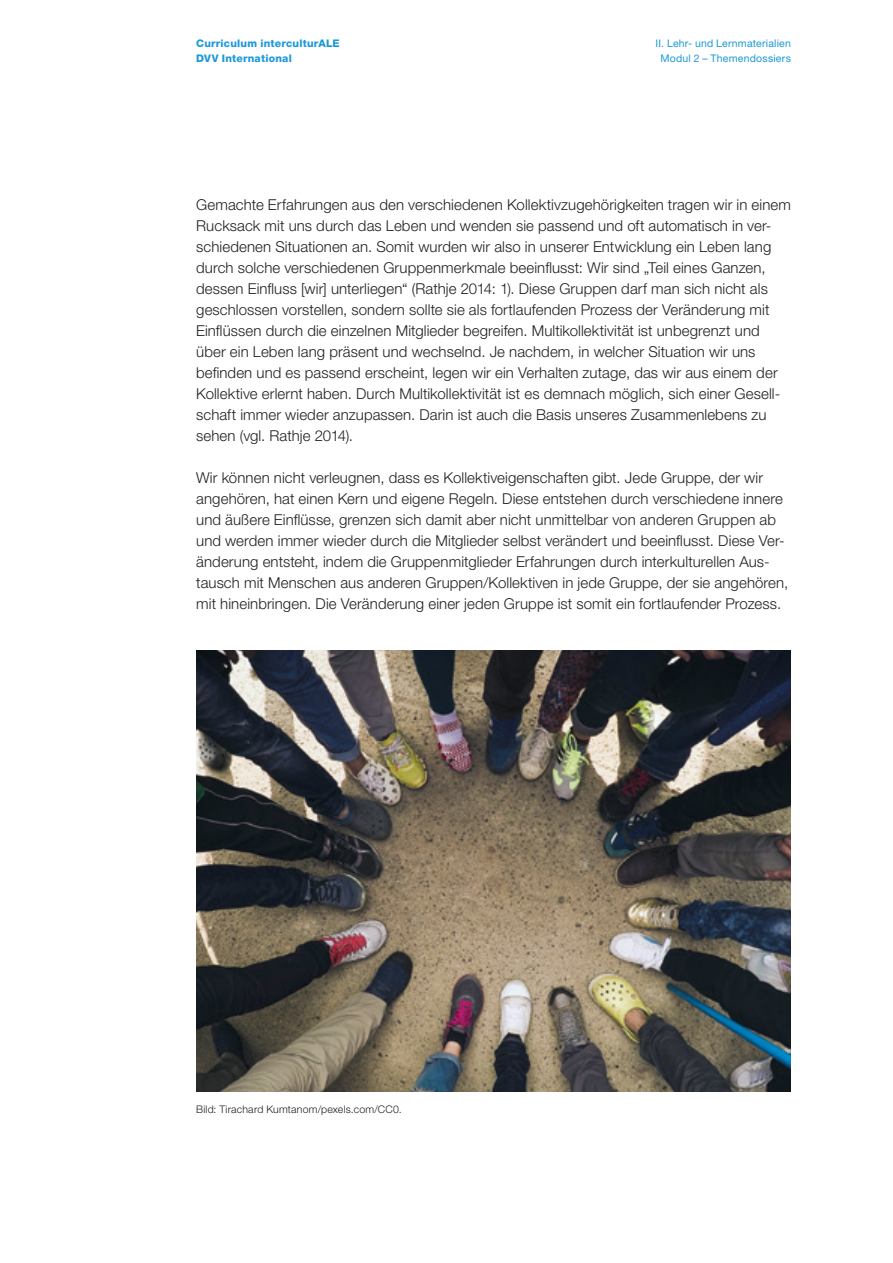
<style>
.page{position:relative;width:893px;height:1263px;background:#fff}
.page>*{position:absolute;margin:0;border:0;box-sizing:border-box;transform-origin:0 0}
.t1{font:300 15px/21px "Helvetica Neue LT Std";letter-spacing:.005em;color:#231f20}
.t2{font:10.5px/15px "Helvetica Neue LT Std";letter-spacing:.02em;color:#1d99d6;text-align:center}
.t3{font:800 10.5px/15px "Helvetica Neue LT Std";letter-spacing:.02em;color:#1d99d6}
.t4{font:300 10.5px "Helvetica Neue LT Std";letter-spacing:.02em;color:#231f20}
</style>
<div class="page">
<img style="left:196px;top:651px;width:595px;height:441px">
<p class="t3" style="left:196px;top:35px;width:145px">Curriculum interculturALE<br>DVV International</p>
<p class="t2" style="left:655px;top:35px;width:137px">II. Lehr- und Lernmaterialien<br>Modul 2 – Themendossiers</p>
<p class="t1" style="left:196px;top:193px;width:596px">Gemachte Erfahrungen aus den verschiedenen Kollektivzugehörigkeiten tragen wir in einem Rucksack mit uns durch das Leben und wenden sie passend und oft automatisch in ver&shy;schiedenen Situationen an. Somit wurden wir also in unserer Entwicklung ein Leben lang durch solche verschiedenen Gruppenmerkmale beeinflusst: Wir sind „Teil eines Ganzen, dessen Einfluss [wir] unterliegen“ (Rathje 2014: 1). Diese Gruppen darf man sich nicht als geschlossen vorstellen, sondern sollte sie als fortlaufenden Prozess der Veränderung mit Einflüssen durch die einzelnen Mitglieder begreifen. Multikollektivität ist unbegrenzt und über ein Leben lang präsent und wechselnd. Je nachdem, in welcher Situation wir uns befinden und es passend erscheint, legen wir ein Verhalten zutage, das wir aus einem der Kollektive erlernt haben. Durch Multikollektivität ist es demnach möglich, sich einer Gesell&shy;schaft immer wieder anzupassen. Darin ist auch die Basis unseres Zusammenlebens zu sehen (vgl. Rathje 2014).</p>
<p class="t1" style="left:196px;top:466px;width:593px">Wir können nicht verleugnen, dass es Kollektiveigenschaften gibt. Jede Gruppe, der wir angehören, hat einen Kern und eigene Regeln. Diese entstehen durch verschiedene innere und äußere Einflüsse, grenzen sich damit aber nicht unmittelbar von anderen Gruppen ab und werden immer wieder durch die Mitglieder selbst verändert und beeinflusst. Diese Ver&shy;änderung entsteht, indem die Gruppenmitglieder Erfahrungen durch interkulturellen Aus&shy;tausch mit Menschen aus anderen Gruppen/Kollektiven in jede Gruppe, der sie angehören, mit hineinbringen. Die Veränderung einer jeden Gruppe ist somit ein fortlaufender Prozess.</p>
<p class="t4" style="left:196px;top:1102px;width:207px">Bild: Tirachard Kumtanom/pexels.com/CC0.</p>
</div>
